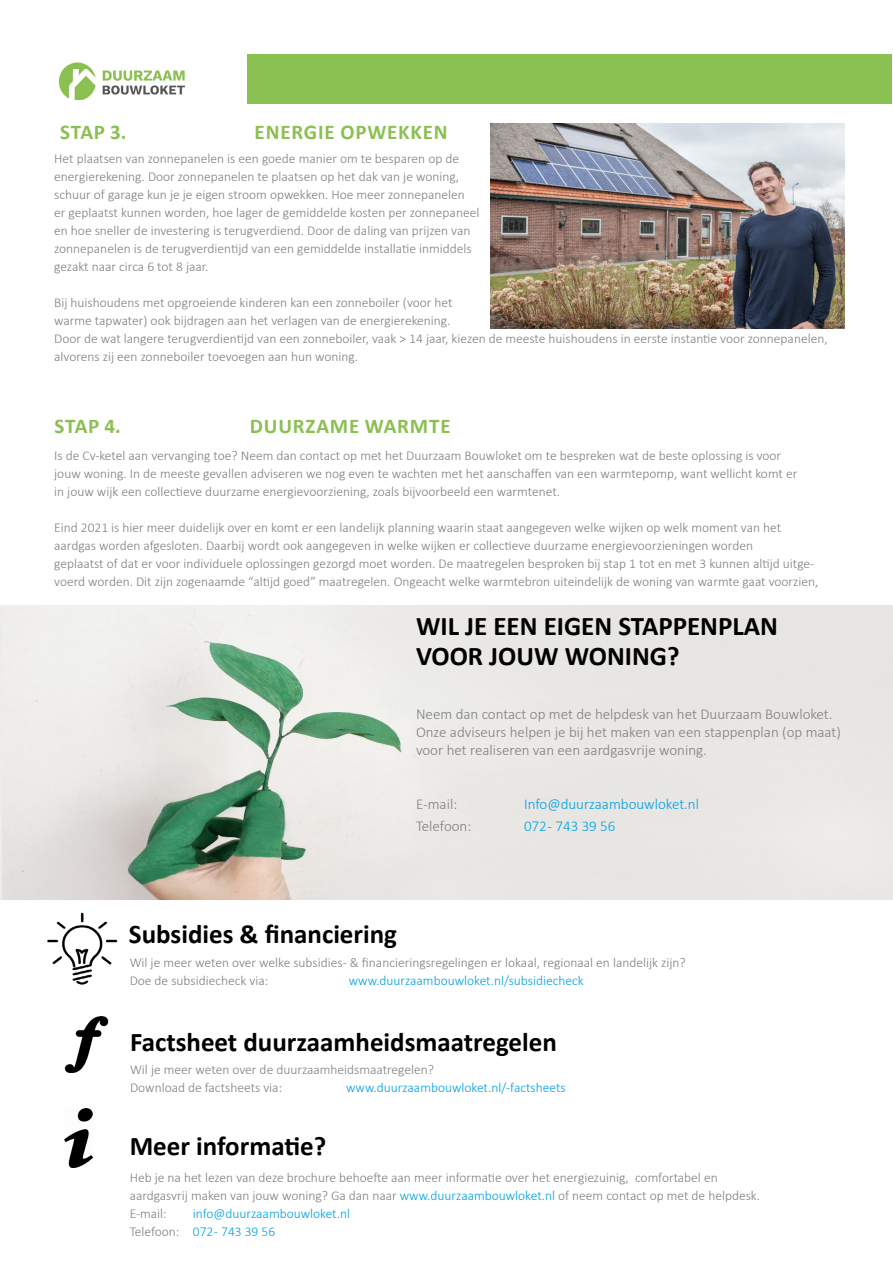
<style>
.page{position:relative;width:893px;height:1263px;background:#fff}
.page>*{position:absolute;margin:0;border:0;box-sizing:border-box;transform-origin:0 0}
.t1{font:700 27px/30px "Calibri";color:#000}
.t2{font:700 21px "Calibri";letter-spacing:.04em;color:#8cbf52}
.t3{font:300 15px/18px "Calibri";color:#7f7f7f}
.t4{font:300 15px "Calibri";color:#009fe3}
.t5{font:300 13.5px/18px "Calibri";color:#7f7f7f}
.t6{font:300 13.5px/18px "Calibri";color:#009fe3}
.s1{color:#009fe3}
.s2{color:#7f7f7f}
</style>
<div class="page">
<img style="left:47px;top:913px;width:71px;height:71px">
<img style="left:2px;top:605px;width:891px;height:294px">
<div style="left:247px;top:54px;width:645px;height:49px;background:#8bc052"></div>
<img style="left:58px;top:62px;width:128px;height:38px">
<img style="left:65px;top:1108px;width:27px;height:60px">
<img style="left:64px;top:1016px;width:45px;height:57px">
<img style="left:490px;top:123px;width:354px;height:205px">
<h2 class="t2" style="left:60px;top:117px;width:68px">STAP 3.</h2>
<h2 class="t2" style="left:255px;top:117px;width:195px">ENERGIE OPWEKKEN</h2>
<p class="t5" style="left:54px;top:150px;width:427px">Het plaatsen van zonnepanelen is een goede manier om te besparen op de energierekening. Door zonnepanelen te plaatsen op het dak van je woning, schuur of garage kun je je eigen stroom opwekken. Hoe meer zonnepanelen er geplaatst kunnen worden, hoe lager de gemiddelde kosten per zonnepaneel en hoe sneller de investering is terugverdiend. Door de daling van prijzen van zonnepanelen is de terugverdientijd van een gemiddelde installatie inmiddels gezakt naar circa 6 tot 8 jaar.</p>
<p class="t5" style="left:54px;top:294px;width:775px">Bij huishoudens met opgroeiende kinderen kan een zonneboiler (voor het<br>warme tapwater) ook bijdragen aan het verlagen van de energierekening.<br>Door de wat langere terugverdientijd van een zonneboiler, vaak &gt; 14 jaar, kiezen de meeste huishoudens in eerste instantie voor zonnepanelen, alvorens zij een zonneboiler toevoegen aan hun woning.</p>
<h2 class="t2" style="left:55px;top:411px;width:68px">STAP 4.</h2>
<h2 class="t2" style="left:250px;top:411px;width:202px">DUURZAME WARMTE</h2>
<p class="t5" style="left:54px;top:447px;width:745px">Is de Cv-ketel aan vervanging toe? Neem dan contact op met het Duurzaam Bouwloket om te bespreken wat de beste oplossing is voor jouw woning. In de meeste gevallen adviseren we nog even te wachten met het aanschaffen van een warmtepomp, want wellicht komt er in jouw wijk een collectieve duurzame energievoorziening, zoals bijvoorbeeld een warmtenet.</p>
<p class="t5" style="left:54px;top:519px;width:766px">Eind 2021 is hier meer duidelijk over en komt er een landelijk planning waarin staat aangegeven welke wijken op welk moment van het aardgas worden afgesloten. Daarbij wordt ook aangegeven in welke wijken er collectieve duurzame energievoorzieningen worden<br>geplaatst of dat er voor individuele oplossingen gezorgd moet worden. De maatregelen besproken bij stap 1 tot en met 3 kunnen altijd uitge&shy;voerd worden. Dit zijn zogenaamde “altijd goed” maatregelen. Ongeacht welke warmtebron uiteindelijk de woning van warmte gaat voorzien,</p>
<h1 class="t1" style="left:416px;top:611px;width:364px">WIL JE EEN EIGEN STAPPENPLAN<br>VOOR JOUW WONING?</h1>
<p class="t3" style="left:416px;top:705px;width:426px">Neem dan contact op met de helpdesk van het Duurzaam Bouwloket.<br>Onze adviseurs helpen je bij het maken van een stappenplan (op maat) voor het realiseren van een aardgasvrije woning.</p>
<p class="t3" style="left:416px;top:795px;width:43px">E-mail:</p>
<p class="t4" style="left:524px;top:795px;width:177px">Info@duurzaambouwloket.nl</p>
<p class="t3" style="left:416px;top:817px;width:57px">Telefoon:</p>
<p class="t4" style="left:524px;top:816px;width:93px">072 - 743 39 56</p>
<h1 class="t1" style="left:129px;top:918px;width:270px">Subsidies &amp; financiering</h1>
<p class="t5" style="left:130px;top:954px;width:558px">Wil je meer weten over welke subsidies- &amp; financieringsregelingen er lokaal, regionaal en landelijk zijn?<br>Doe de subsidiecheck via:</p>
<p class="t6" style="left:349px;top:972px;width:237px">www.duurzaambouwloket.nl/subsidiecheck</p>
<h1 class="t1" style="left:130px;top:1026px;width:428px">Factsheet duurzaamheidsmaatregelen</h1>
<p class="t5" style="left:130px;top:1060px;width:305px">Wil je meer weten over de duurzaamheidsmaatregelen?<br>Download de factsheets via:</p>
<p class="t6" style="left:346px;top:1078px;width:221px">www.duurzaambouwloket.nl/-factsheets</p>
<h1 class="t1" style="left:130px;top:1131px;width:198px">Meer informatie?</h1>
<p class="t5" style="left:130px;top:1169px;width:632px">Heb je na het lezen van deze brochure behoefte aan meer informatie over het energiezuinig, comfortabel en aardgasvrij maken van jouw woning? Ga dan naar <span class="s1">www.duurzaambouwloket.nl</span> of neem contact op met de helpdesk.<br>E-mail:</p>
<p class="t6" style="left:130px;top:1205px;width:222px;text-indent:63px">info@duurzaambouwloket.nl<br><span class="s2">Telefoon:</span> 072 - 743 39 56</p>
</div>
